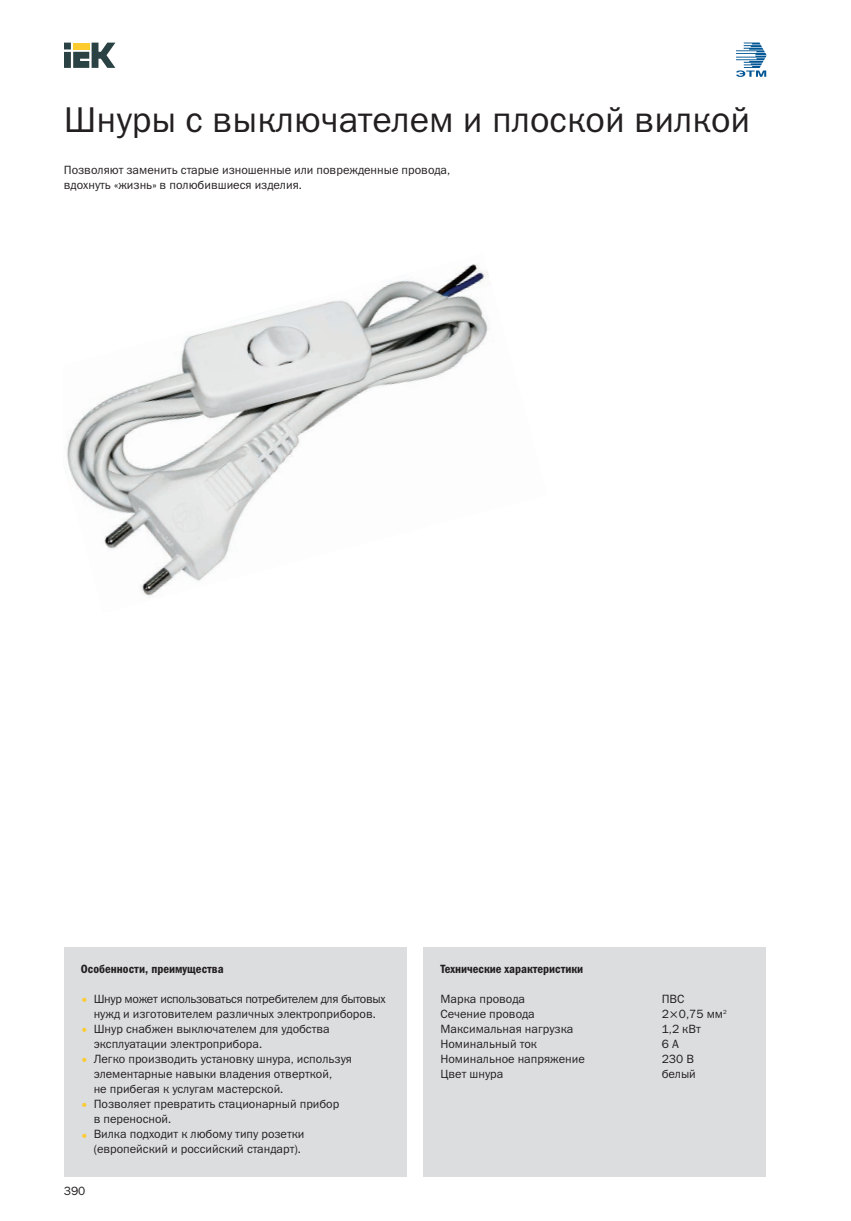
<style>
.page{position:relative;width:851px;height:1221px;background:#fff}
.page>*{position:absolute;margin:0;border:0;box-sizing:border-box;transform-origin:0 0}
.t1{font:36px "Franklin Gothic Book C";color:#231f20}
.t2{font:12px/15px "Franklin Gothic Book C";color:#231f20}
.t3{font:12px/15px "Franklin Gothic Book C";letter-spacing:-.025em;color:#231f20;text-align:center}
.t4{font:12px "Franklin Gothic Demi Cond C";color:#231f20}
.s1{color:#fecb2f}
</style>
<div class="page">
<svg style="left:64px;top:43px;width:51px;height:25px"></svg>
<svg style="left:736px;top:43px;width:30px;height:34px"></svg>
<div style="left:423px;top:947px;width:342px;height:230px;background:#dcdddf"></div>
<div style="left:64px;top:947px;width:342px;height:230px;background:#dcdddf"></div>
<img style="left:67px;top:263px;width:422px;height:333px">
<h1 class="t1" style="left:64px;top:107px;width:688px">Шнуры с выключателем и плоской вилкой</h1>
<p class="t2" style="left:64px;top:164px;width:388px">Позволяют заменить старые изношенные или поврежденные провода, вдохнуть «жизнь» в полюбившиеся изделия.</p>
<p class="t4" style="left:81px;top:961px;width:144px">Особенности, преимущества</p>
<p class="t3" style="left:81px;top:992px;width:306px"><span class="s1">•</span> Шнур может использоваться потребителем для бытовых нужд и изготовителем различных электроприборов.</p>
<p class="t2" style="left:94px;top:1022px;width:237px;text-indent:-13px"><span class="s1">•</span> Шнур снабжен выключателем для удобства эксплуатации электроприбора.</p>
<p class="t2" style="left:94px;top:1052px;width:260px;text-indent:-13px"><span class="s1">•</span> Легко производить установку шнура, используя элементарные навыки владения отверткой,<br>не прибегая к услугам мастерской.</p>
<p class="t2" style="left:94px;top:1097px;width:247px;text-indent:-13px"><span class="s1">•</span> Позволяет превратить стационарный прибор в переносной.</p>
<p class="t2" style="left:81px;top:1127px;width:225px;text-align:right"><span class="s1">•</span> Вилка подходит к любому типу розетки (европейский и российский стандарт).</p>
<p class="t2" style="left:64px;top:1184px;width:23px">390</p>
<p class="t4" style="left:440px;top:961px;width:144px">Технические характеристики</p>
<p class="t2" style="left:440px;top:992px;width:86px">Марка провода</p>
<p class="t2" style="left:661px;top:992px;width:24px">ПВС</p>
<p class="t2" style="left:440px;top:1007px;width:96px">Сечение провода</p>
<p class="t2" style="left:661px;top:1007px;width:66px">2 0,75 мм<sup>2</sup></p>
<p class="t2" style="left:440px;top:1022px;width:134px">Максимальная нагрузка</p>
<p class="t2" style="left:661px;top:1022px;width:41px">1,2 кВт</p>
<p class="t2" style="left:440px;top:1037px;width:98px">Номинальный ток</p>
<p class="t2" style="left:661px;top:1037px;width:18px">6 А</p>
<p class="t2" style="left:440px;top:1052px;width:146px">Номинальное напряжение</p>
<p class="t2" style="left:661px;top:1052px;width:34px">230 В</p>
<p class="t2" style="left:440px;top:1067px;width:64px">Цвет шнура</p>
<p class="t2" style="left:661px;top:1067px;width:36px">белый</p>
</div>
